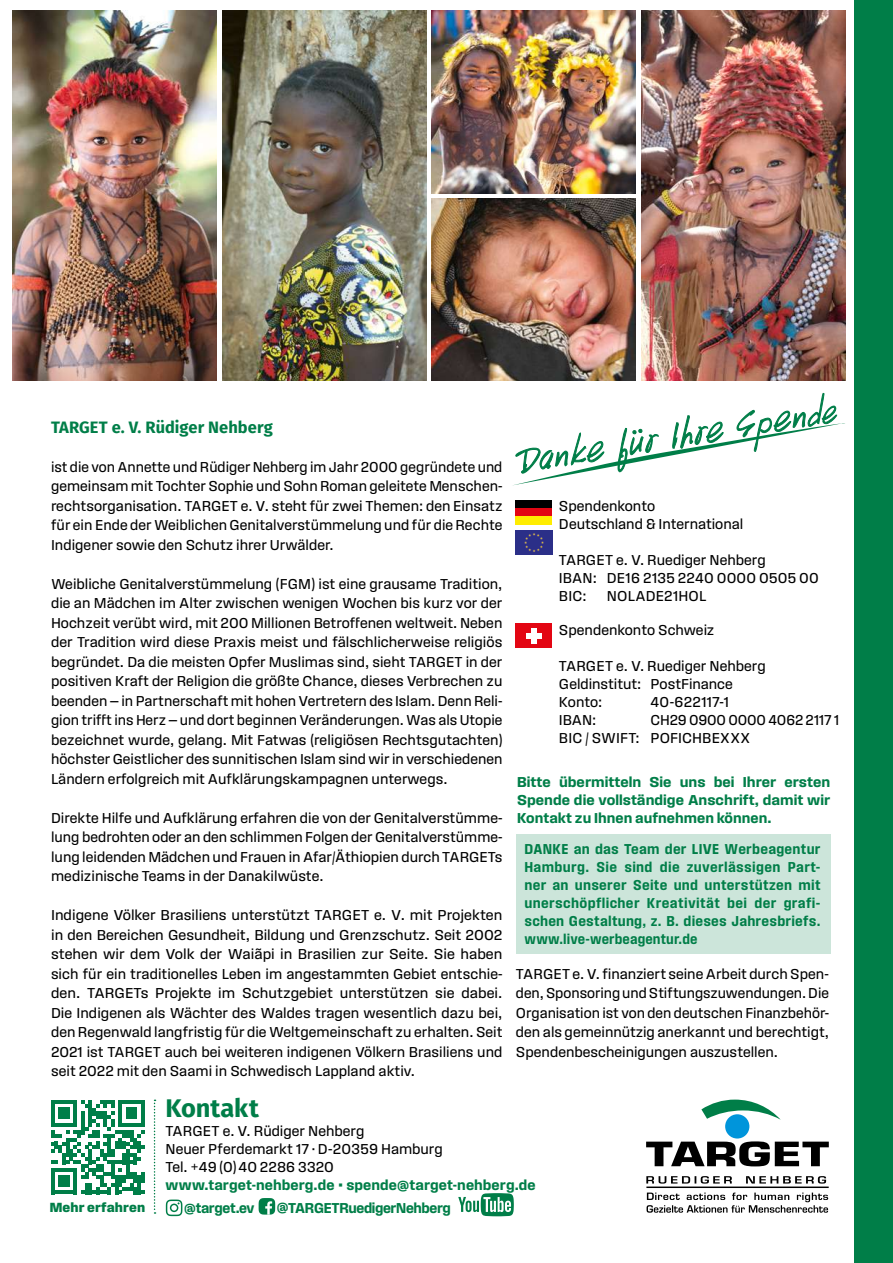
<style>
.page{position:relative;width:893px;height:1263px;background:#fff}
.page>*{position:absolute;margin:0;border:0;box-sizing:border-box;transform-origin:0 0}
.t1{font:700 25.5px "Fira Sans";color:#007e48}
.t2{font:700 16.5px "Fira Sans";letter-spacing:.005em;color:#007e48}
.t3{font:15px/19.5px "Field Gothic No.62";color:#000}
.t4{font:15px/18px "Field Gothic No.54 Demi Compact";letter-spacing:.01em;color:#007e48;text-align:justify;scale:1.04 1}
.t5{font:15px/18px "Field Gothic No.64 Demi";color:#007e48;text-align:justify}
.t6{font:15px "Field Gothic No.64 Demi";letter-spacing:-.025em;color:#007e48}
.t7{font:700 13.8px "Field Gothic No.65";letter-spacing:.01em;color:#007e48}
</style>
<div class="page">
<img style="left:432px;top:11px;width:204px;height:182px">
<img style="left:432px;top:198px;width:204px;height:182px">
<img style="left:641px;top:11px;width:204px;height:370px">
<img style="left:222px;top:11px;width:204px;height:370px">
<img style="left:13px;top:11px;width:204px;height:370px">
<div style="left:855px;top:0;width:38px;height:1263px;background:#007e48"></div>
<div style="left:516px;top:834px;width:314px;height:119px;background:#cce5da"></div>
<div style="left:516px;top:624px;width:36px;height:24px;background:#e30613"></div>
<div style="left:531px;top:628px;width:6px;height:16px;background:#fff"></div>
<div style="left:526px;top:633px;width:16px;height:6px;background:#fff"></div>
<div style="left:516px;top:500px;width:36px;height:9px;background:#000"></div>
<div style="left:516px;top:508px;width:36px;height:9px;background:#e30613"></div>
<div style="left:516px;top:516px;width:36px;height:8px;background:#ffed00"></div>
<img style="left:516px;top:531px;width:36px;height:24px">
<svg style="left:701px;top:1099px;width:80px;height:21px"></svg>
<div style="left:725px;top:1114px;width:24px;height:24px;background:#0095db;border-radius:50%"></div>
<svg style="left:646px;top:1141px;width:183px;height:25px"></svg>
<hr style="left:646px;top:1186px;width:183px;height:2px;background:#000">
<svg style="left:647px;top:1192px;width:181px;height:21px"></svg>
<svg style="left:646px;top:1176px;width:180px;height:7px"></svg>
<svg style="left:154px;top:1099px;width:2px;height:115px"></svg>
<svg style="left:514px;top:393px;width:331px;height:92px"></svg>
<svg style="left:51px;top:1100px;width:94px;height:94px"></svg>
<svg style="left:458px;top:1193px;width:56px;height:23px"></svg>
<svg style="left:166px;top:1199px;width:16px;height:17px"></svg>
<svg style="left:259px;top:1198px;width:16px;height:16px"></svg>
<p class="t2" style="left:51px;top:413px;width:223px">TARGET e. V. Rüdiger Nehberg</p>
<p class="t3" style="left:51px;top:457px;width:453px;text-align:justify">ist die von Annette und Rüdiger Nehberg im Jahr 2000 gegründete und gemeinsam mit Tochter Sophie und Sohn Roman geleitete Menschen&shy;rechtsorganisation. TARGET e. V. steht für zwei Themen: den Einsatz für ein Ende der Weiblichen Genitalverstümmelung und für die Rechte Indigener sowie den Schutz ihrer Urwälder.</p>
<p class="t3" style="left:51px;top:574px;width:453px;text-align:justify">Weibliche Genitalverstümmelung (FGM) ist eine grausame Tradition, die an Mädchen im Alter zwischen wenigen Wochen bis kurz vor der Hochzeit verübt wird, mit 200 Millionen Betroffenen weltweit. Neben der Tradition wird diese Praxis meist und fälschlicherweise religiös begründet. Da die meisten Opfer Muslimas sind, sieht TARGET in der positiven Kraft der Religion die größte Chance, dieses Verbrechen zu beenden — in Partnerschaft mit hohen Vertretern des Islam. Denn Reli&shy;gion trifft ins Herz — und dort beginnen Veränderungen. Was als Utopie bezeichnet wurde, gelang. Mit Fatwas (religiösen Rechtsgutachten) höchster Geistlicher des sunnitischen Islam sind wir in verschiedenen Ländern erfolgreich mit Aufklärungskampagnen unterwegs.</p>
<p class="t3" style="left:51px;top:808px;width:453px;text-align:justify">Direkte Hilfe und Aufklärung erfahren die von der Genitalverstümme&shy;lung bedrohten oder an den schlimmen Folgen der Genitalverstümme&shy;lung leidenden Mädchen und Frauen in Afar/Äthiopien durch TARGETs medizinische Teams in der Danakilwüste.</p>
<p class="t3" style="left:51px;top:905px;width:453px;text-align:justify">Indigene Völker Brasiliens unterstützt TARGET e. V. mit Projekten in den Bereichen Gesundheit, Bildung und Grenzschutz. Seit 2002 stehen wir dem Volk der Waiãpi in Brasilien zur Seite. Sie haben sich für ein traditionelles Leben im angestammten Gebiet entschie&shy;den. TARGETs Projekte im Schutzgebiet unterstützen sie dabei.<br>Die Indigenen als Wächter des Waldes tragen wesentlich dazu bei, den Regenwald langfristig für die Weltgemeinschaft zu erhalten. Seit 2021 ist TARGET auch bei weiteren indigenen Völkern Brasiliens und seit 2022 mit den Saami in Schwedisch Lappland aktiv.</p>
<h1 class="t1" style="left:165px;top:1087px;width:95px">Kontakt</h1>
<p class="t3" style="left:559px;top:497px;width:186px;line-height:18px">Spendenkonto<br>Deutschland &amp; International</p>
<p class="t3" style="left:559px;top:551px;width:261px;line-height:18px">TARGET e. V. Ruediger Nehberg<br>IBAN: DE16 2135 2240 0000 0505 00<br>BIC:</p>
<p class="t3" style="left:607px;top:587px;width:101px">NOLADE21HOL</p>
<p class="t3" style="left:559px;top:620px;width:157px">Spendenkonto Schweiz</p>
<p class="t3" style="left:559px;top:657px;width:208px;line-height:18px">TARGET e. V. Ruediger Nehberg<br>Geldinstitut: PostFinance<br>Konto:</p>
<p class="t3" style="left:650px;top:692px;width:80px">40-622117-1</p>
<p class="t3" style="left:559px;top:711px;width:282px;line-height:18px;text-indent:92px">CH29 0900 0000 4062 2117 1<br>BIC / SWIFT: POFICHBEXXX</p>
<p class="t3" style="left:559px;top:710px;width:39px">IBAN:</p>
<p class="t5" style="left:517px;top:773px;width:315px">Bitte übermitteln Sie uns bei Ihrer ersten Spende die vollständige Anschrift, damit wir Kontakt zu Ihnen aufnehmen können.</p>
<p class="t4" style="left:524px;top:839px;width:286px">DANKE an das Team der LIVE Werbeagentur Hamburg. Sie sind die zuverlässigen Part&shy;ner an unserer Seite und unterstützen mit unerschöpflicher Kreativität bei der grafi&shy;schen Gestaltung, z. B. dieses Jahresbriefs. www.live-werbeagentur.de</p>
<p class="t3" style="left:516px;top:964px;width:315px;text-align:justify">TARGET e. V. finanziert seine Arbeit durch Spen&shy;den, Sponsoring und Stiftungszuwendungen. Die Organisation ist von den deutschen Finanzbehör&shy;den als gemeinnützig anerkannt und berechtigt, Spendenbescheinigungen auszustellen.</p>
<p class="t3" style="left:165px;top:1122px;width:279px;line-height:18px">TARGET e. V. Rüdiger Nehberg<br>Neuer Pferdemarkt 17 · D-20359 Hamburg<br>Tel. +49 (0)40 2286 3320</p>
<p class="t5" style="left:165px;top:1176px;width:372px">www.target-nehberg.de • spende@target-nehberg.de</p>
<p class="t7" style="left:50px;top:1200px;width:97px">Mehr erfahren</p>
<p class="t6" style="left:184px;top:1199px;width:72px">@target.ev</p>
<p class="t6" style="left:277px;top:1199px;width:176px">@TARGETRuedigerNehberg</p>
</div>
